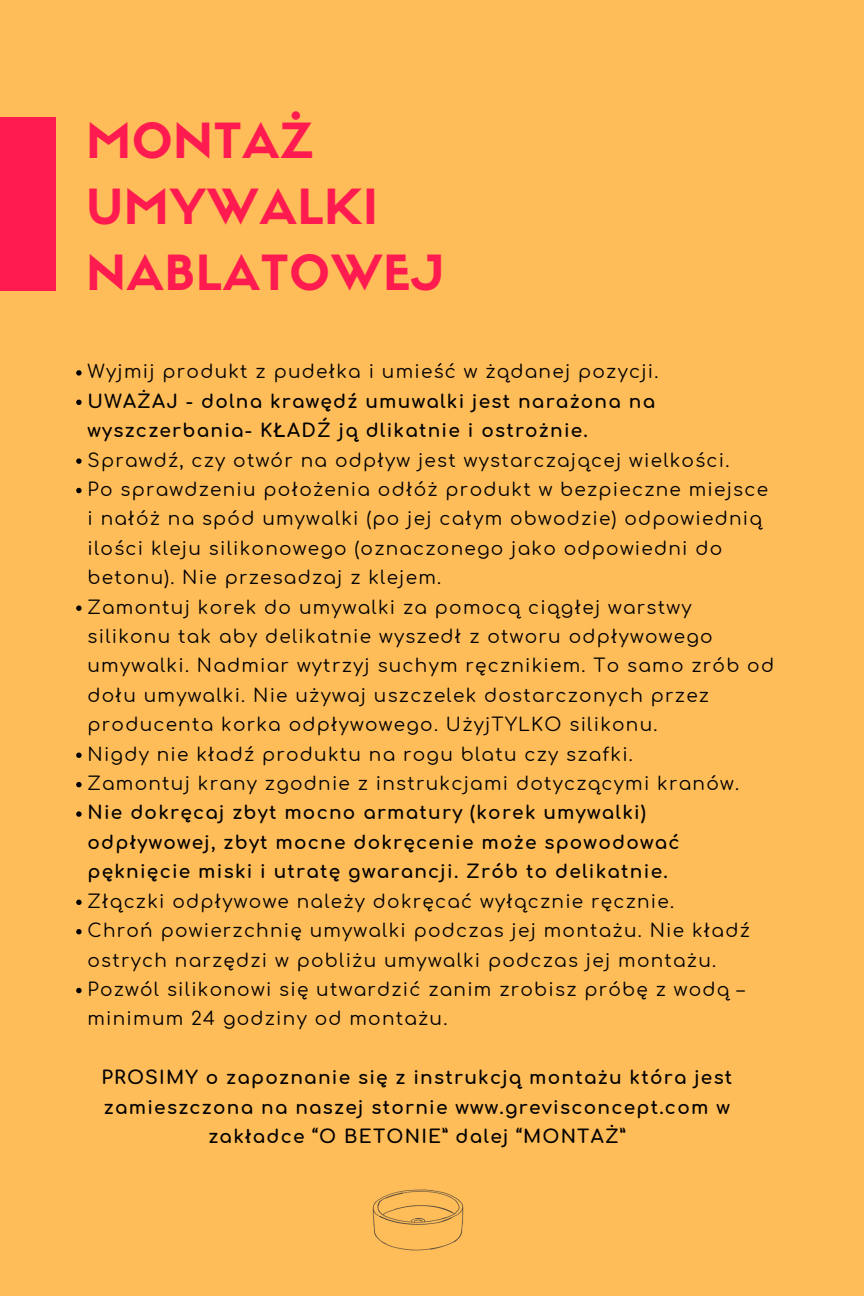
<style>
.page{position:relative;width:864px;height:1296px;background:#ffbd59}
.page>*{position:absolute;margin:0;border:0;box-sizing:border-box;transform-origin:0 0}
.t1{font:47.6px/66px "Sifonn Basic";letter-spacing:.025em;color:#ff1b50}
.t2{font:18.5px/29.4px "Comfortaa";letter-spacing:.065em;color:#000}
.t3{font:700 18.5px/29.4px "Comfortaa";letter-spacing:.065em;color:#000}
</style>
<div class="page">
<div style="left:0;top:118px;width:56px;height:173px;background:#ff1b50"></div>
<img style="left:372px;top:1189px;width:92px;height:62px">
<svg style="left:76px;top:370px;width:6px;height:6px"></svg>
<svg style="left:76px;top:400px;width:6px;height:5px"></svg>
<svg style="left:76px;top:458px;width:6px;height:6px"></svg>
<svg style="left:76px;top:488px;width:6px;height:5px"></svg>
<svg style="left:76px;top:605px;width:6px;height:6px"></svg>
<svg style="left:76px;top:753px;width:6px;height:5px"></svg>
<svg style="left:76px;top:782px;width:6px;height:5px"></svg>
<svg style="left:76px;top:811px;width:6px;height:6px"></svg>
<svg style="left:76px;top:900px;width:6px;height:5px"></svg>
<svg style="left:76px;top:929px;width:6px;height:5px"></svg>
<svg style="left:76px;top:988px;width:6px;height:5px"></svg>
<p class="t1" style="left:86px;top:113px;width:359px">MONTAŻ<br>UMYWALKI<br>NABLATOWEJ</p>
<p class="t2" style="left:88px;top:358px;width:572px">Wyjmij produkt z pudełka i umieść w żądanej pozycji.</p>
<p class="t3" style="left:88px;top:387px;width:569px">UWAŻAJ - dolna krawędź umuwalki jest narażona na wyszczerbania- KŁADŹ ją dlikatnie i ostrożnie.</p>
<p class="t2" style="left:88px;top:446px;width:643px">Sprawdź, czy otwór na odpływ jest wystarczającej wielkości.</p>
<p class="t2" style="left:88px;top:475px;width:682px">Po sprawdzeniu położenia odłóż produkt w bezpieczne miejsce i nałóż na spód umywalki (po jej całym obwodzie) odpowiednią ilości kleju silikonowego (oznaczonego jako odpowiedni do betonu). Nie przesadzaj z klejem.</p>
<p class="t2" style="left:88px;top:593px;width:688px">Zamontuj korek do umywalki za pomocą ciągłej warstwy silikonu tak aby delikatnie wyszedł z otworu odpływowego umywalki. Nadmiar wytrzyj suchym ręcznikiem. To samo zrób od dołu umywalki. Nie używaj uszczelek dostarczonych przez producenta korka odpływowego. UżyjTYLKO silikonu.</p>
<p class="t2" style="left:88px;top:740px;width:547px">Nigdy nie kładź produktu na rogu blatu czy szafki.</p>
<p class="t2" style="left:88px;top:769px;width:653px">Zamontuj krany zgodnie z instrukcjami dotyczącymi kranów.</p>
<p class="t3" style="left:88px;top:799px;width:594px">Nie dokręcaj zbyt mocno armatury (korek umywalki) odpływowej, zbyt mocne dokręcenie może spowodować pęknięcie miski i utratę gwarancji. Zrób to delikatnie.</p>
<p class="t2" style="left:88px;top:887px;width:588px">Złączki odpływowe należy dokręcać wyłącznie ręcznie.</p>
<p class="t2" style="left:88px;top:916px;width:664px">Chroń powierzchnię umywalki podczas jej montażu. Nie kładź ostrych narzędzi w pobliżu umywalki podczas jej montażu.</p>
<h2 class="t2" style="left:88px;top:975px;width:659px">Pozwól silikonowi się utwardzić zanim zrobisz próbę z wodą – minimum 24 godziny od montażu.</h2>
<p class="t3" style="left:101px;top:1063px;width:633px;text-align:center">PROSIMY o zapoznanie się z instrukcją montażu która jest zamieszczona na naszej stornie www.grevisconcept.com w zakładce “O BETONIE” dalej “MONTAŻ”</p>
</div>
